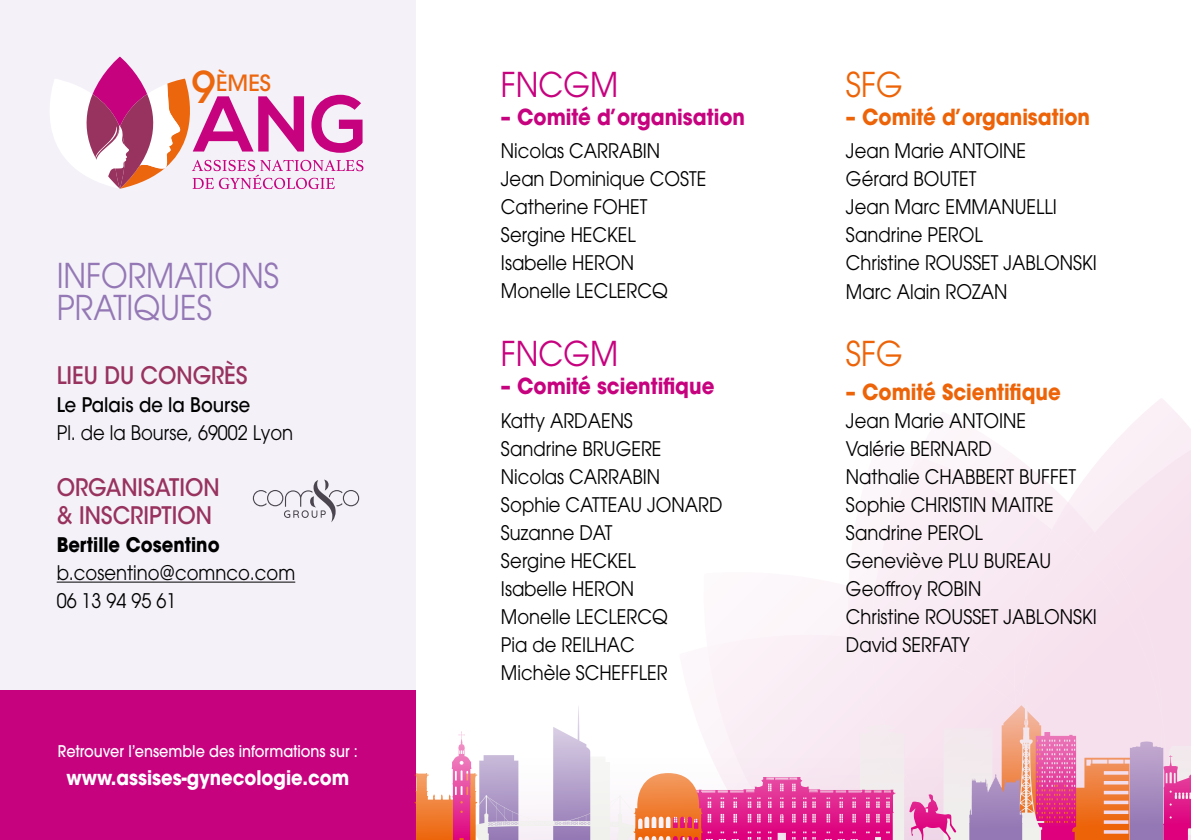
<style>
.page{position:relative;width:1191px;height:840px;background:#fff}
.page>*{position:absolute;margin:0;border:0;box-sizing:border-box;transform-origin:0 0}
.t1{font:34px/32px "ITC Avant Garde Pro";color:#9478b5;scale:.9 1}
.t2{font:34px "ITC Avant Garde Pro";color:#c7027f;scale:.9 1}
.t3{font:34px "ITC Avant Garde Pro";color:#ed6308;scale:.9 1}
.t4{font:500 24px/28px "ITC Avant Garde Std";color:#98325e;scale:.9 1}
.t5{font:500 22.2px "ITC Avant Garde Pro";color:#ec660d}
.t6{font:700 22px "ITC Avant Garde Std";color:#c7027f;scale:.9 1}
.t7{font:700 22px "ITC Avant Garde Std";color:#ed6308;scale:.9 1}
.t8{font:20px/28px "ITC Avant Garde Pro";color:#000;scale:.9 1}
.t9{font:700 20px "ITC Avant Garde Std";color:#fff;scale:.9 1}
.t10{font:500 20px "ITC Avant Garde Std";color:#000;scale:.9 1}
.t11{font:700 20px "ITC Avant Garde Std";color:#000;scale:.9 1}
.t12{font:500 16px "ITC Avant Garde Pro";color:#fff;scale:.9 1}
.s1{font-size:43.4px}
</style>
<div class="page">
<svg style="left:1051px;top:398px;width:140px;height:131px"></svg>
<svg style="left:888px;top:444px;width:163px;height:85px;fill:#fbf2f7"></svg>
<div style="left:0;top:0;width:416px;height:689px;background:#f4f1f8"></div>
<div style="left:0;top:689px;width:416px;height:150px;background:#c7027f"></div>
<svg style="left:414px;top:529px;width:777px;height:310px"></svg>
<hr style="left:57px;top:581px;width:238px;height:1px;background:#000">
<svg style="left:50px;top:57px;width:313px;height:132px"></svg>
<svg style="left:253px;top:479px;width:106px;height:43px"></svg>
<p class="t5" style="left:192px;top:68px;width:81px"><span class="s1">9</span>ÈMES</p>
<h1 class="t1" style="left:57px;top:259px;width:248px">INFORMATIONS<br>PRATIQUES</h1>
<p class="t4" style="left:57px;top:361px;width:214px">LIEU DU CONGRÈS</p>
<p class="t10" style="left:57px;top:392px;width:216px">Le Palais de la Bourse</p>
<p class="t8" style="left:57px;top:418px;width:264px">Pl. de la Bourse, 69002 Lyon</p>
<p class="t4" style="left:57px;top:473px;width:183px">ORGANISATION &amp; INSCRIPTION</p>
<p class="t11" style="left:57px;top:531px;width:183px">Bertille Cosentino</p>
<p class="t8" style="left:57px;top:558px;width:266px">b.cosentino@comnco.com<br>06 13 94 95 61</p>
<p class="t12" style="left:58px;top:740px;width:335px">Retrouver l’ensemble des informations sur :</p>
<p class="t9" style="left:67px;top:764px;width:316px">www.assises-gynecologie.com</p>
<h1 class="t2" style="left:501px;top:63px;width:132px">FNCGM</h1>
<p class="t6" style="left:501px;top:102px;width:273px">– Comité d’organisation</p>
<p class="t8" style="left:501px;top:137px;width:230px">Nicolas CARRABIN<br>Jean Dominique COSTE<br>Catherine FOHET<br>Sergine HECKEL<br>Isabelle HERON<br>Monelle LECLERCQ</p>
<h1 class="t2" style="left:501px;top:332px;width:132px">FNCGM</h1>
<p class="t6" style="left:501px;top:371px;width:239px">– Comité scientifique</p>
<p class="t8" style="left:501px;top:406px;width:248px">Katty ARDAENS<br>Sandrine BRUGERE<br>Nicolas CARRABIN<br>Sophie CATTEAU JONARD<br>Suzanne DAT<br>Sergine HECKEL<br>Isabelle HERON<br>Monelle LECLERCQ<br>Pia de REILHAC<br>Michèle SCHEFFLER</p>
<h1 class="t3" style="left:846px;top:63px;width:65px">SFG</h1>
<p class="t7" style="left:846px;top:102px;width:273px">– Comité d’organisation</p>
<p class="t8" style="left:846px;top:137px;width:280px">Jean Marie ANTOINE<br>Gérard BOUTET<br>Jean Marc EMMANUELLI<br>Sandrine PEROL<br>Christine ROUSSET JABLONSKI<br>Marc Alain ROZAN</p>
<h1 class="t3" style="left:846px;top:332px;width:65px">SFG</h1>
<p class="t7" style="left:846px;top:377px;width:240px">– Comité Scientifique</p>
<p class="t8" style="left:846px;top:406px;width:280px">Jean Marie ANTOINE<br>Valérie BERNARD<br>Nathalie CHABBERT BUFFET<br>Sophie CHRISTIN MAITRE<br>Sandrine PEROL<br>Geneviève PLU BUREAU<br>Geoffroy ROBIN<br>Christine ROUSSET JABLONSKI<br>David SERFATY</p>
</div>
